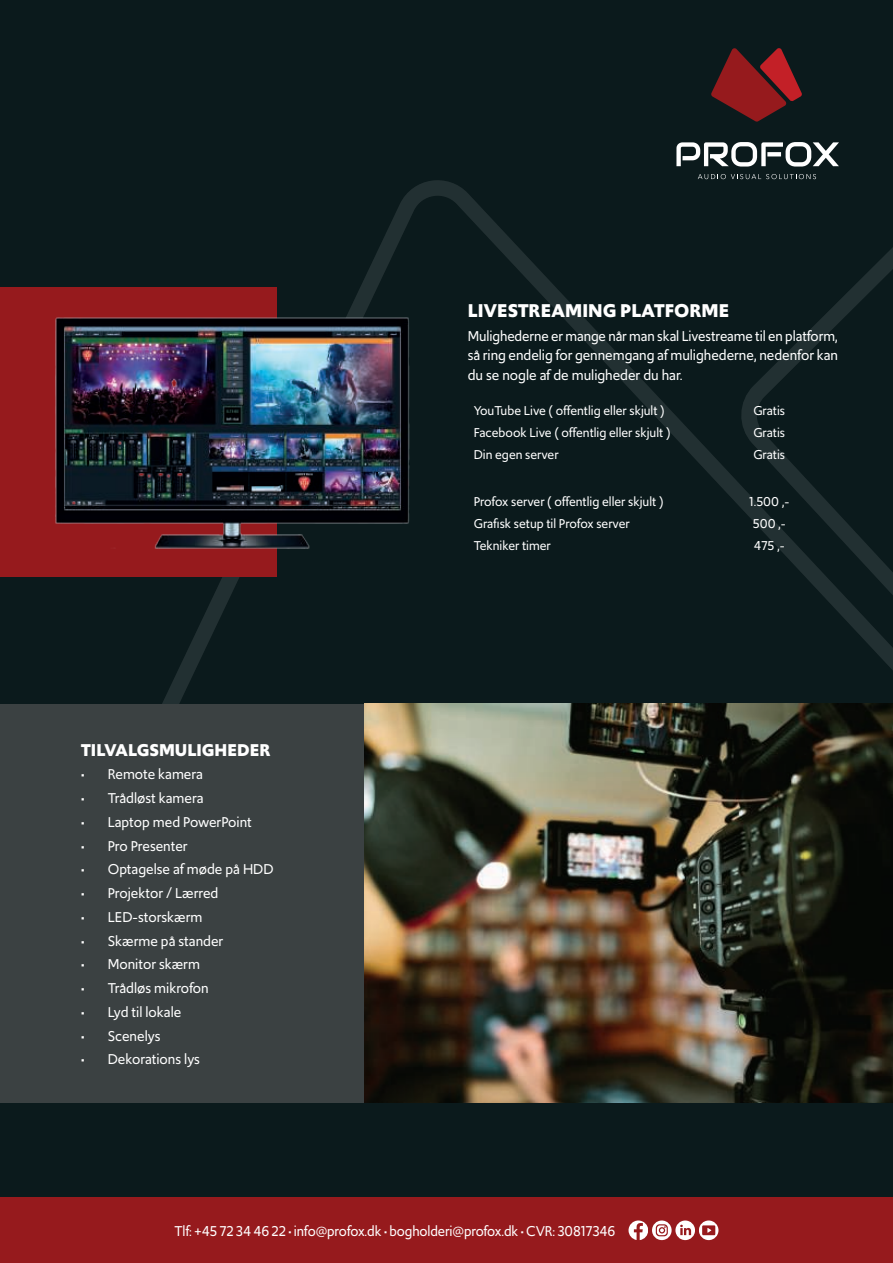
<style>
.page{position:relative;width:893px;height:1263px;background:#0b1a1c}
.page>*{position:absolute;margin:0;border:0;box-sizing:border-box;transform-origin:0 0}
.t1{font:700 19.5px "Upgrade";color:#fff}
.t2{font:700 18px "Upgrade";color:#fff}
.t3{font:15px/19.5px "Upgrade";color:#fff;text-align:justify}
.t4{font:13.5px "Upgrade";color:#fff}
.s1{font-style:inherit}
</style>
<div class="page">
<svg style="left:676px;top:142px;width:163px;height:25px"></svg>
<svg style="left:711px;top:48px;width:91px;height:74px"></svg>
<div style="left:0;top:1197px;width:893px;height:66px;background:#961a1d"></div>
<svg style="left:629px;top:1220px;width:89px;height:20px"></svg>
<svg style="left:162px;top:174px;width:731px;height:530px"></svg>
<div style="left:0;top:704px;width:364px;height:398px;background:#3b4142"></div>
<div style="left:0;top:287px;width:276px;height:290px;background:#961a1d"></div>
<img style="left:55px;top:303px;width:355px;height:258px">
<img style="left:364px;top:704px;width:529px;height:398px">
<p class="t2" style="left:81px;top:742px;width:191px">TILVALGSMULIGHEDER</p>
<p class="t3" style="left:81px;top:766px;width:124px">• Remote kamera</p>
<p class="t3" style="left:81px;top:789px;width:124px">• Trådløst kamera</p>
<p class="t3" style="left:81px;top:813px;width:173px">• Laptop med PowerPoint</p>
<p class="t3" style="left:81px;top:837px;width:108px">• Pro Presenter</p>
<p class="t3" style="left:81px;top:861px;width:194px">• Optagelse af møde på HDD</p>
<p class="t3" style="left:81px;top:884px;width:139px">• Projektor / Lærred</p>
<p class="t3" style="left:81px;top:908px;width:123px">• LED-storskærm</p>
<p class="t3" style="left:81px;top:932px;width:144px">• Skærme på stander</p>
<p class="t3" style="left:81px;top:956px;width:121px">• Monitor skærm</p>
<p class="t3" style="left:81px;top:979px;width:130px">• Trådløs mikrofon</p>
<p class="t3" style="left:81px;top:1003px;width:102px">• Lyd til lokale</p>
<p class="t3" style="left:81px;top:1027px;width:81px">• Scenelys</p>
<p class="t3" style="left:81px;top:1051px;width:121px">• Dekorations lys</p>
<h1 class="t1" style="left:468px;top:303px;width:263px">LIVESTREAMING PLATFORME</h1>
<p class="t3" style="left:468px;top:327px;width:372px">Mulighederne er mange når man skal Livestreame til en platform, så ring endelig for gennemgang af mulighederne, nedenfor kan du se nogle af de muligheder du har.</p>
<p class="t4" style="left:474px;top:405px;width:193px">YouTube Live ( offentlig eller skjult )</p>
<p class="t4" style="left:753px;top:405px;width:33px">Gratis</p>
<p class="t4" style="left:474px;top:427px;width:198px">Facebook Live ( offentlig eller skjult )</p>
<p class="t4" style="left:753px;top:427px;width:33px">Gratis</p>
<p class="t4" style="left:474px;top:449px;width:86px">Din egen server</p>
<p class="t4" style="left:753px;top:449px;width:33px">Gratis</p>
<p class="t4" style="left:474px;top:496px;width:191px">Profox server ( offentlig eller skjult )</p>
<p class="t4" style="left:749px;top:496px;width:42px">1.500 ,-</p>
<p class="t4" style="left:474px;top:518px;width:158px">Grafisk setup til Profox server</p>
<p class="t4" style="left:753px;top:518px;width:35px">500 ,-</p>
<p class="t4" style="left:474px;top:540px;width:79px">Tekniker timer</p>
<p class="t4" style="left:754px;top:540px;width:33px">475 ,-</p>
<p class="t3" style="left:175px;top:1222px;width:443px">Tlf: +45 72 34 46 22 <span class="s1">•</span> info@profox.dk <span class="s1">•</span> bogholderi@profox.dk <span class="s1">•</span> CVR: 30817346</p>
</div>
